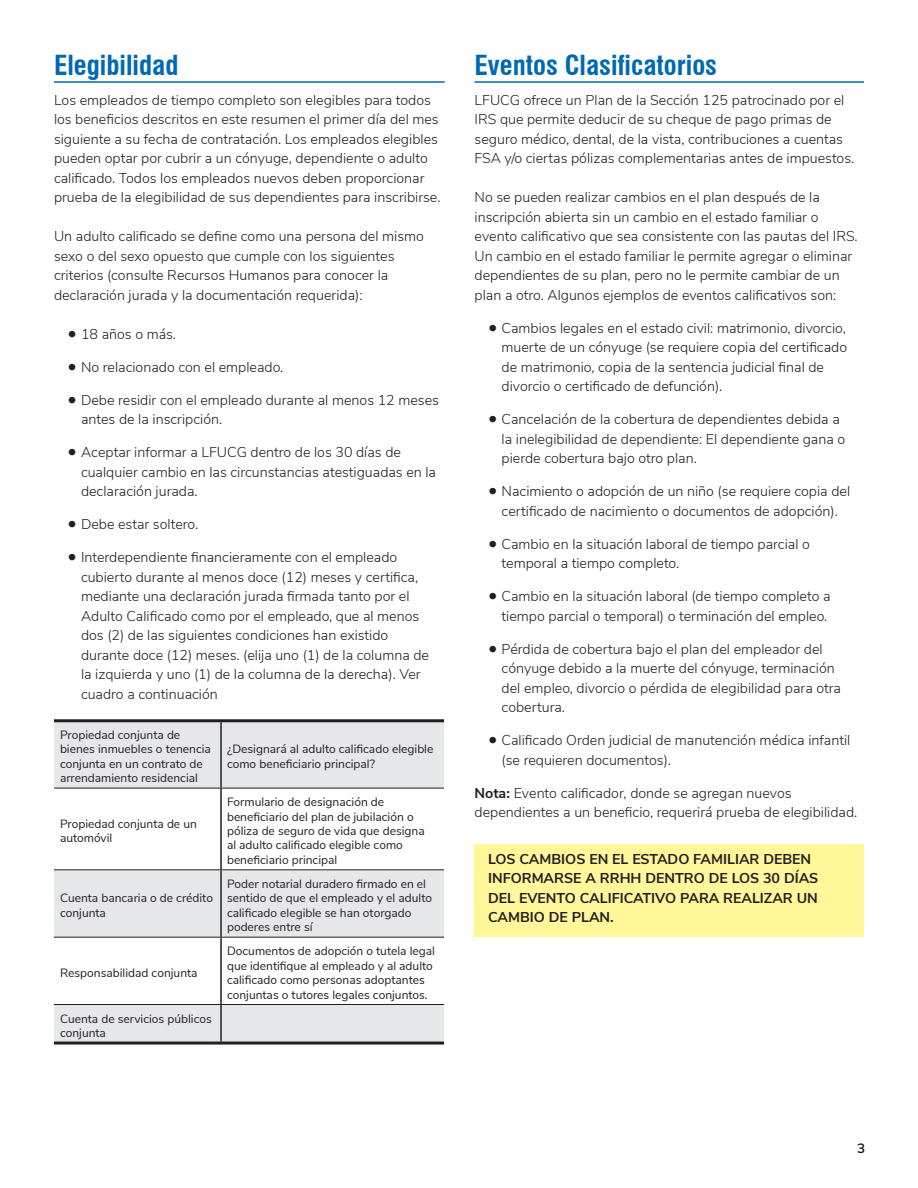
<style>
.page{position:relative;width:918px;height:1188px;background:#fff}
.page>*{position:absolute;margin:0;border:0;box-sizing:border-box;transform-origin:0 0}
.t1{font:700 condensed 27px "Swiss 721 BT";color:#0168b3}
.t2{font:300 14.25px/19.5px "Nunito Sans";color:#231f20}
.t3{font:700 14.25px/19.5px "Nunito Sans";color:#231f20}
.t4{font:700 13.5px "Nunito Sans";color:#231f20}
.t5{font:12px/14.4px "Nunito Sans";color:#231f20}
.s1{font-weight:400;font-size:18px}
.s2{font-weight:700}
</style>
<div class="page">
<div style="left:475px;top:844px;width:389px;height:93px;background:#fff79a"></div>
<div style="left:54px;top:722px;width:390px;height:320px;background:#e6e7e9"></div>
<svg style="left:54px;top:789px;width:390px;height:215px"></svg>
<hr style="left:220px;top:722px;width:2px;height:66px;background:#231f20">
<hr style="left:220px;top:788px;width:2px;height:81px;background:#231f20">
<hr style="left:220px;top:870px;width:2px;height:67px;background:#231f20">
<hr style="left:220px;top:938px;width:2px;height:66px;background:#231f20">
<hr style="left:220px;top:1005px;width:2px;height:37px;background:#231f20">
<hr style="left:54px;top:788px;width:167px;height:1px;background:#231f20">
<hr style="left:221px;top:788px;width:223px;height:1px;background:#231f20">
<hr style="left:54px;top:869px;width:167px;height:1px;background:#231f20">
<hr style="left:221px;top:869px;width:223px;height:1px;background:#231f20">
<hr style="left:54px;top:937px;width:167px;height:1px;background:#231f20">
<hr style="left:221px;top:937px;width:223px;height:1px;background:#231f20">
<hr style="left:54px;top:1004px;width:167px;height:1px;background:#231f20">
<hr style="left:221px;top:1004px;width:223px;height:1px;background:#231f20">
<hr style="left:54px;top:719px;width:167px;height:3px;background:#231f20">
<hr style="left:221px;top:719px;width:223px;height:3px;background:#231f20">
<hr style="left:54px;top:1042px;width:167px;height:3px;background:#231f20">
<hr style="left:221px;top:1042px;width:223px;height:3px;background:#231f20">
<hr style="left:475px;top:81px;width:389px;height:2px;background:#0168b3">
<hr style="left:54px;top:81px;width:391px;height:2px;background:#0168b3">
<p class="t1" style="left:54px;top:49px;width:126px">Elegibilidad</p>
<p class="t2" style="left:54px;top:89px;width:388px">Los empleados de tiempo completo son elegibles para todos los beneficios descritos en este resumen el primer día del mes siguiente a su fecha de contratación. Los empleados elegibles pueden optar por cubrir a un cónyuge, dependiente o adulto calificado. Todos los empleados nuevos deben proporcionar prueba de la elegibilidad de sus dependientes para inscribirse.</p>
<p class="t2" style="left:54px;top:226px;width:371px">Un adulto calificado se define como una persona del mismo sexo o del sexo opuesto que cumple con los siguientes criterios (consulte Recursos Humanos para conocer la declaración jurada y la documentación requerida):</p>
<p class="t2" style="left:68px;top:323px;width:110px"><span class="s1">•</span> 18 años o más.</p>
<p class="t2" style="left:68px;top:356px;width:217px"><span class="s1">•</span> No relacionado con el empleado.</p>
<p class="t2" style="left:81px;top:389px;width:360px;text-indent:-14px"><span class="s1">•</span> Debe residir con el empleado durante al menos 12 meses antes de la inscripción.</p>
<p class="t2" style="left:81px;top:442px;width:357px;text-indent:-14px"><span class="s1">•</span> Aceptar informar a LFUCG dentro de los 30 días de cualquier cambio en las circunstancias atestiguadas en la declaración jurada.</p>
<p class="t2" style="left:68px;top:514px;width:132px"><span class="s1">•</span> Debe estar soltero.</p>
<p class="t2" style="left:81px;top:547px;width:350px;text-indent:-14px"><span class="s1">•</span> Interdependiente financieramente con el empleado cubierto durante al menos doce (12) meses y certifica, mediante una declaración jurada firmada tanto por el Adulto Calificado como por el empleado, que al menos dos (2) de las siguientes condiciones han existido durante doce (12) meses. (elija uno (1) de la columna de la izquierda y uno (1) de la columna de la derecha). Ver cuadro a continuación</p>
<p class="t5" style="left:60px;top:727px;width:152px">Propiedad conjunta de bienes inmuebles o tenencia conjunta en un contrato de arrendamiento residencial</p>
<p class="t5" style="left:60px;top:816px;width:138px">Propiedad conjunta de un automóvil</p>
<p class="t5" style="left:60px;top:890px;width:155px">Cuenta bancaria o de crédito conjunta</p>
<p class="t5" style="left:60px;top:965px;width:139px">Responsabilidad conjunta</p>
<p class="t5" style="left:60px;top:1011px;width:153px">Cuenta de servicios públicos conjunta</p>
<p class="t5" style="left:227px;top:741px;width:208px">¿Designará al adulto calificado elegible como beneficiario principal?</p>
<p class="t5" style="left:227px;top:794px;width:199px">Formulario de designación de beneficiario del plan de jubilación o póliza de seguro de vida que designa al adulto calificado elegible como beneficiario principal</p>
<p class="t5" style="left:227px;top:876px;width:207px">Poder notarial duradero firmado en el sentido de que el empleado y el adulto calificado elegible se han otorgado poderes entre sí</p>
<p class="t5" style="left:227px;top:943px;width:209px">Documentos de adopción o tutela legal que identifique al empleado y al adulto calificado como personas adoptantes conjuntas o tutores legales conjuntos.</p>
<p class="t1" style="left:475px;top:49px;width:244px">Eventos Clasificatorios</p>
<p class="t2" style="left:475px;top:89px;width:381px">LFUCG ofrece un Plan de la Sección 125 patrocinado por el IRS que permite deducir de su cheque de pago primas de seguro médico, dental, de la vista, contribuciones a cuentas FSA y/o ciertas pólizas complementarias antes de impuestos.</p>
<p class="t2" style="left:475px;top:187px;width:385px">No se pueden realizar cambios en el plan después de la inscripción abierta sin un cambio en el estado familiar o evento calificativo que sea consistente con las pautas del IRS.<br>Un cambio en el estado familiar le permite agregar o eliminar dependientes de su plan, pero no le permite cambiar de un plan a otro. Algunos ejemplos de eventos calificativos son:</p>
<p class="t2" style="left:502px;top:317px;width:347px;text-indent:-14px"><span class="s1">•</span> Cambios legales en el estado civil: matrimonio, divorcio, muerte de un cónyuge (se requiere copia del certificado de matrimonio, copia de la sentencia judicial final de divorcio o certificado de defunción).</p>
<p class="t2" style="left:502px;top:409px;width:345px;text-indent:-14px"><span class="s1">•</span> Cancelación de la cobertura de dependientes debida a la inelegibilidad de dependiente: El dependiente gana o pierde cobertura bajo otro plan.</p>
<p class="t2" style="left:488px;top:481px;width:364px;text-align:center"><span class="s1">•</span> Nacimiento o adopción de un niño (se requiere copia del certificado de nacimiento o documentos de adopción).</p>
<p class="t2" style="left:502px;top:533px;width:310px;text-indent:-14px"><span class="s1">•</span> Cambio en la situación laboral de tiempo parcial o temporal a tiempo completo.</p>
<p class="t2" style="left:488px;top:586px;width:344px;text-align:right"><span class="s1">•</span> Cambio en la situación laboral (de tiempo completo a tiempo parcial o temporal) o terminación del empleo.</p>
<p class="t2" style="left:502px;top:638px;width:341px;text-indent:-14px"><span class="s1">•</span> Pérdida de cobertura bajo el plan del empleador del cónyuge debido a la muerte del cónyuge, terminación del empleo, divorcio o pérdida de elegibilidad para otra cobertura.</p>
<p class="t2" style="left:502px;top:730px;width:350px;text-indent:-14px"><span class="s1">•</span> Calificado Orden judicial de manutención médica infantil (se requieren documentos).</p>
<p class="t2" style="left:475px;top:782px;width:384px"><span class="s2">Nota:</span> Evento calificador, donde se agregan nuevos dependientes a un beneficio, requerirá prueba de elegibilidad.</p>
<p class="t3" style="left:488px;top:848px;width:332px">LOS CAMBIOS EN EL ESTADO FAMILIAR DEBEN INFORMARSE A RRHH DENTRO DE LOS 30 DÍAS DEL EVENTO CALIFICATIVO PARA REALIZAR UN CAMBIO DE PLAN.</p>
<p class="t4" style="left:857px;top:1138px;width:10px">3</p>
</div>
